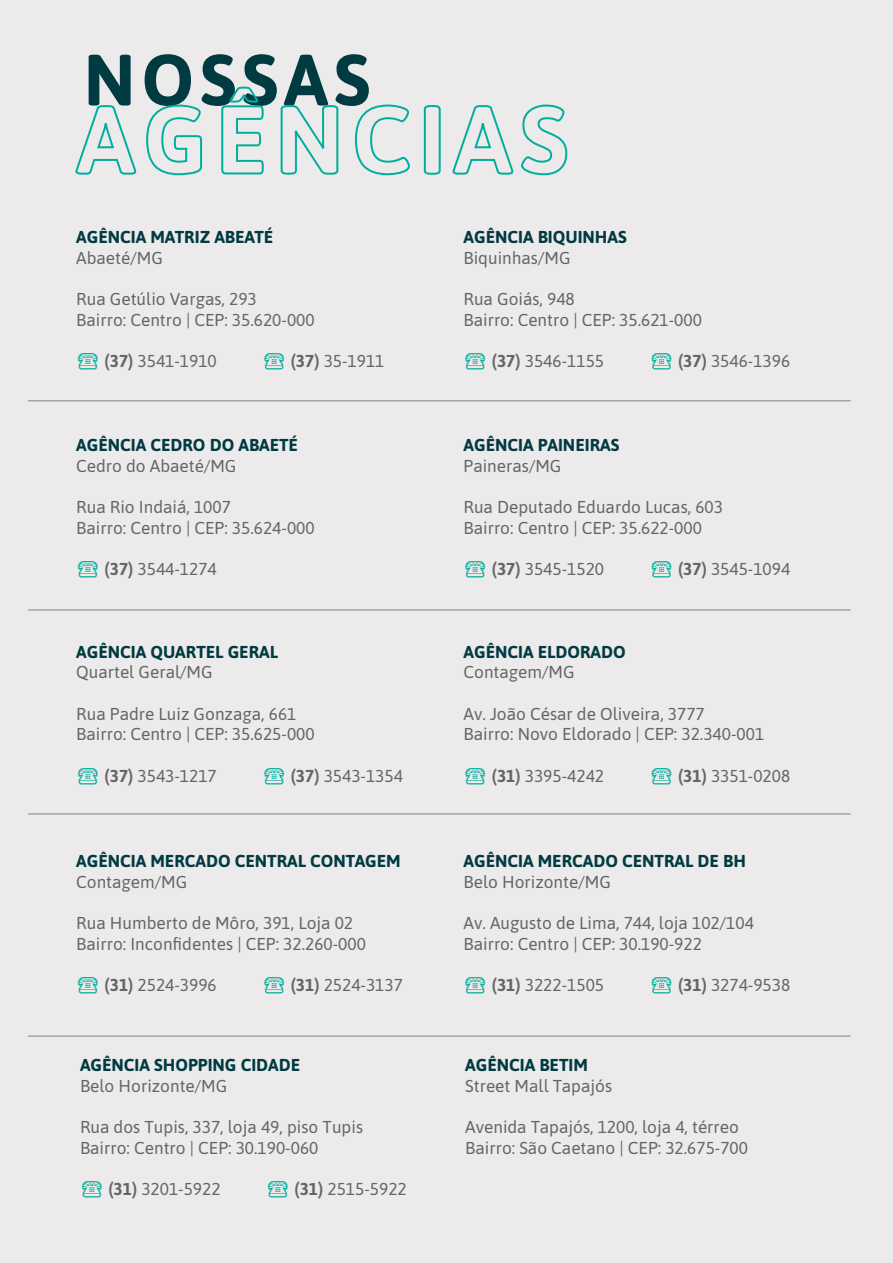
<style>
.page{position:relative;width:893px;height:1263px;background:#eceaea}
.page>*{position:absolute;margin:0;border:0;box-sizing:border-box;transform-origin:0 0}
.t1{font:700 72.3px "Asap";letter-spacing:.08em;color:#003b42}
.t2{font:17.25px/20.7px "Asap";color:#656568}
.t3{font:700 17.25px "Asap";color:#003b42}
.s1{color:#00ae9d}
.s2{font-weight:700}
</style>
<div class="page">
<svg style="left:75px;top:105px;width:62px;height:70px"></svg>
<svg style="left:146px;top:104px;width:57px;height:72px"></svg>
<svg style="left:221px;top:86px;width:43px;height:89px"></svg>
<svg style="left:280px;top:105px;width:59px;height:70px"></svg>
<svg style="left:355px;top:104px;width:55px;height:72px"></svg>
<svg style="left:423px;top:105px;width:18px;height:70px"></svg>
<svg style="left:452px;top:105px;width:62px;height:70px"></svg>
<svg style="left:521px;top:104px;width:47px;height:72px"></svg>
<hr style="left:28px;top:400px;width:822px;height:1px;background:#7d8081">
<hr style="left:28px;top:610px;width:822px;height:1px;background:#7d8081">
<hr style="left:28px;top:813px;width:822px;height:1px;background:#7d8081">
<hr style="left:28px;top:1036px;width:822px;height:1px;background:#7d8081">
<h1 class="t1" style="left:84px;top:29px;width:288px">NOSSAS</h1>
<p class="t3" style="left:76px;top:225px;width:199px">AGÊNCIA MATRIZ ABEATÉ</p>
<p class="t2" style="left:76px;top:246px;width:88px">Abaeté/MG</p>
<p class="t2" style="left:76px;top:288px;width:240px">Rua Getúlio Vargas, 293<br>Bairro: Centro | CEP: 35.620-000</p>
<p class="t2" style="left:76px;top:350px;width:142px"><span class="s1">☎</span> <span class="s2">(37)</span> 3541-1910</p>
<p class="t2" style="left:262px;top:350px;width:124px"><span class="s1">☎</span> <span class="s2">(37)</span> 35-1911</p>
<p class="t3" style="left:76px;top:433px;width:223px">AGÊNCIA CEDRO DO ABAETÉ</p>
<p class="t2" style="left:76px;top:454px;width:162px">Cedro do Abaeté/MG</p>
<p class="t2" style="left:76px;top:496px;width:240px">Rua Rio Indaiá, 1007<br>Bairro: Centro | CEP: 35.624-000</p>
<p class="t2" style="left:76px;top:558px;width:142px"><span class="s1">☎</span> <span class="s2">(37)</span> 3544-1274</p>
<p class="t3" style="left:76px;top:639px;width:203px">AGÊNCIA QUARTEL GERAL</p>
<p class="t2" style="left:76px;top:661px;width:138px">Quartel Geral/MG</p>
<p class="t2" style="left:76px;top:702px;width:240px">Rua Padre Luiz Gonzaga, 661<br>Bairro: Centro | CEP: 35.625-000</p>
<p class="t2" style="left:76px;top:764px;width:142px"><span class="s1">☎</span> <span class="s2">(37)</span> 3543-1217</p>
<p class="t2" style="left:262px;top:764px;width:142px"><span class="s1">☎</span> <span class="s2">(37)</span> 3543-1354</p>
<p class="t3" style="left:76px;top:849px;width:326px">AGÊNCIA MERCADO CENTRAL CONTAGEM</p>
<p class="t2" style="left:76px;top:870px;width:113px">Contagem/MG</p>
<p class="t2" style="left:76px;top:912px;width:291px">Rua Humberto de Môro, 391, Loja 02<br>Bairro: Inconfidentes | CEP: 32.260-000</p>
<p class="t2" style="left:76px;top:974px;width:142px"><span class="s1">☎</span> <span class="s2">(31)</span> 2524-3996</p>
<p class="t2" style="left:262px;top:974px;width:142px"><span class="s1">☎</span> <span class="s2">(31)</span> 2524-3137</p>
<p class="t3" style="left:80px;top:1052px;width:222px">AGÊNCIA SHOPPING CIDADE</p>
<p class="t2" style="left:80px;top:1074px;width:149px">Belo Horizonte/MG</p>
<p class="t2" style="left:80px;top:1115px;width:285px">Rua dos Tupis, 337, loja 49, piso Tupis<br>Bairro: Centro | CEP: 30.190-060</p>
<p class="t2" style="left:80px;top:1177px;width:142px"><span class="s1">☎</span> <span class="s2">(31)</span> 3201-5922</p>
<p class="t2" style="left:266px;top:1177px;width:142px"><span class="s1">☎</span> <span class="s2">(31)</span> 2515-5922</p>
<p class="t3" style="left:463px;top:225px;width:165px">AGÊNCIA BIQUINHAS</p>
<p class="t2" style="left:463px;top:246px;width:109px">Biquinhas/MG</p>
<p class="t2" style="left:463px;top:288px;width:240px">Rua Goiás, 948<br>Bairro: Centro | CEP: 35.621-000</p>
<p class="t2" style="left:463px;top:350px;width:142px"><span class="s1">☎</span> <span class="s2">(37)</span> 3546-1155</p>
<p class="t2" style="left:650px;top:350px;width:142px"><span class="s1">☎</span> <span class="s2">(37)</span> 3546-1396</p>
<p class="t3" style="left:463px;top:433px;width:157px">AGÊNCIA PAINEIRAS</p>
<p class="t2" style="left:463px;top:454px;width:99px">Paineras/MG</p>
<p class="t2" style="left:463px;top:496px;width:261px">Rua Deputado Eduardo Lucas, 603<br>Bairro: Centro | CEP: 35.622-000</p>
<p class="t2" style="left:463px;top:558px;width:142px"><span class="s1">☎</span> <span class="s2">(37)</span> 3545-1520</p>
<p class="t2" style="left:650px;top:558px;width:142px"><span class="s1">☎</span> <span class="s2">(37)</span> 3545-1094</p>
<p class="t3" style="left:463px;top:639px;width:164px">AGÊNCIA ELDORADO</p>
<p class="t2" style="left:463px;top:661px;width:113px">Contagem/MG</p>
<p class="t2" style="left:463px;top:702px;width:302px">Av. João César de Oliveira, 3777<br>Bairro: Novo Eldorado | CEP: 32.340-001</p>
<p class="t2" style="left:463px;top:764px;width:142px"><span class="s1">☎</span> <span class="s2">(31)</span> 3395-4242</p>
<p class="t2" style="left:650px;top:764px;width:142px"><span class="s1">☎</span> <span class="s2">(31)</span> 3351-0208</p>
<p class="t3" style="left:463px;top:849px;width:284px">AGÊNCIA MERCADO CENTRAL DE BH</p>
<p class="t2" style="left:463px;top:870px;width:149px">Belo Horizonte/MG</p>
<p class="t2" style="left:463px;top:912px;width:292px">Av. Augusto de Lima, 744, loja 102/104<br>Bairro: Centro | CEP: 30.190-922</p>
<p class="t2" style="left:463px;top:974px;width:142px"><span class="s1">☎</span> <span class="s2">(31)</span> 3222-1505</p>
<p class="t2" style="left:650px;top:974px;width:142px"><span class="s1">☎</span> <span class="s2">(31)</span> 3274-9538</p>
<p class="t3" style="left:465px;top:1052px;width:124px">AGÊNCIA BETIM</p>
<p class="t2" style="left:465px;top:1074px;width:149px">Street Mall Tapajós</p>
<p class="t2" style="left:465px;top:1115px;width:284px">Avenida Tapajós, 1200, loja 4, térreo<br>Bairro: São Caetano | CEP: 32.675-700</p>
</div>
